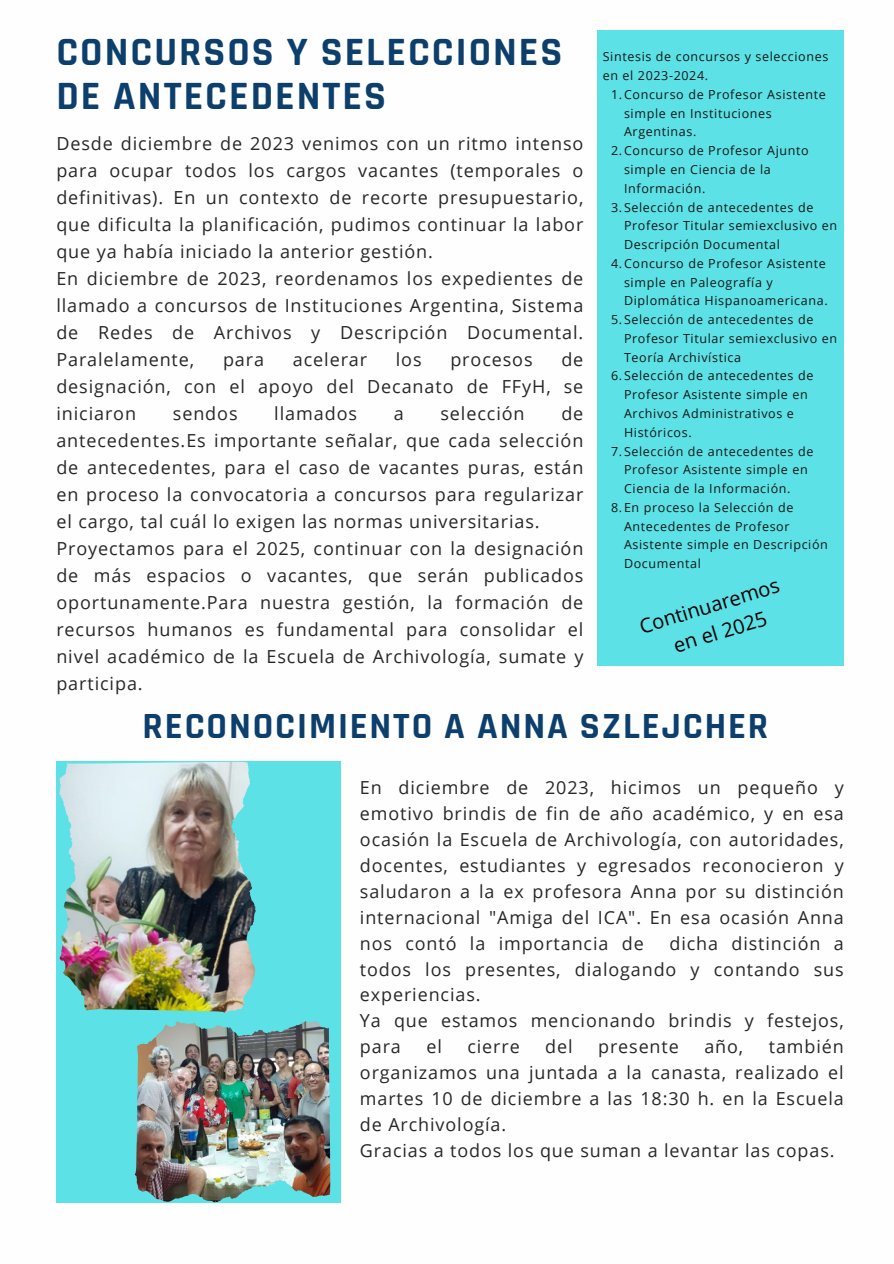
<style>
.page{position:relative;width:894px;height:1264px;background:#fff}
.page>*{position:absolute;margin:0;border:0;box-sizing:border-box;transform-origin:0 0}
.t1{font:700 40.65px/43.8px "Rajdhani";letter-spacing:.05em;color:#0c3f6c}
.t2{font:700 37.35px "Rajdhani";letter-spacing:.05em;color:#0c3f6c}
.t3{font:20.1px/28px "Open Sans";color:#000;text-align:center}
.t4{font:18px/27px "Open Sans";letter-spacing:.05em;color:#272727}
.t5{font:12.45px/18.8px "Open Sans";letter-spacing:.05em;color:#131716}
</style>
<div class="page">
<div style="left:597px;top:30px;width:246px;height:635px;background:#5ce1e6"></div>
<img style="left:56px;top:761px;width:285px;height:441px">
<img style="left:59px;top:761px;width:174px;height:193px">
<img style="left:180px;top:1021px;width:150px;height:160px">
<p class="t1" style="left:56px;top:31px;width:507px">CONCURSOS Y SELECCIONES<br>DE ANTECEDENTES</p>
<p class="t4" style="left:56px;top:130px;width:528px">Desde diciembre de 2023 venimos con un ritmo intenso para ocupar todos los cargos vacantes (temporales o definitivas). En un contexto de recorte presupuestario, que dificulta la planificación, pudimos continuar la labor que ya había iniciado la anterior gestión.<br>En diciembre de 2023, reordenamos los expedientes de llamado a concursos de Instituciones Argentina, Sistema de Redes de Archivos y Descripción Documental.<br>Paralelamente,</p>
<p class="t4" style="left:56px;top:346px;width:528px;text-align:justify;text-indent:505px">de designación, con el apoyo del Decanato de FFyH, se iniciaron</p>
<p class="t4" style="left:223px;top:346px;width:43px">para</p>
<p class="t4" style="left:293px;top:346px;width:76px">acelerar</p>
<p class="t4" style="left:396px;top:346px;width:27px">los</p>
<p class="t4" style="left:450px;top:346px;width:84px">procesos</p>
<p class="t4" style="left:173px;top:400px;width:66px">sendos</p>
<p class="t4" style="left:274px;top:400px;width:84px">llamados</p>
<p class="t4" style="left:393px;top:400px;width:12px">a</p>
<p class="t4" style="left:440px;top:400px;width:86px">selección</p>
<p class="t4" style="left:56px;top:400px;width:528px;text-indent:505px">de antecedentes.Es importante señalar, que cada selección de antecedentes, para el caso de vacantes puras, están en proceso la convocatoria a concursos para regularizar el cargo, tal cuál lo exigen las normas universitarias.<br>Proyectamos para el 2025, continuar con la designación de más espacios o vacantes, que serán publicados oportunamente.Para nuestra gestión, la formación de recursos humanos es fundamental para consolidar el nivel académico de la Escuela de Archivología, sumate y participa.</p>
<p class="t5" style="left:602px;top:47px;width:227px">Sintesis de concursos y selecciones en el 2023-2024.</p>
<p class="t5" style="left:624px;top:85px;width:203px;text-indent:-13px">1.Concurso de Profesor Asistente simple en Instituciones<br>Argentinas.</p>
<p class="t5" style="left:624px;top:141px;width:186px;text-indent:-13px">2.Concurso de Profesor Ajunto simple en Ciencia de la<br>Información.</p>
<p class="t5" style="left:624px;top:197px;width:215px;text-indent:-13px">3.Selección de antecedentes de<br>Profesor Titular semiexclusivo en<br>Descripción Documental</p>
<p class="t5" style="left:624px;top:254px;width:205px;text-indent:-13px">4.Concurso de Profesor Asistente simple en Paleografía y<br>Diplomática Hispanoamericana.</p>
<p class="t5" style="left:624px;top:310px;width:215px;text-indent:-13px">5.Selección de antecedentes de<br>Profesor Titular semiexclusivo en<br>Teoría Archivística</p>
<p class="t5" style="left:624px;top:366px;width:191px;text-indent:-13px">6.Selección de antecedentes de<br>Profesor Asistente simple en<br>Archivos Administrativos e<br>Históricos.</p>
<p class="t5" style="left:624px;top:441px;width:191px;text-indent:-13px">7.Selección de antecedentes de<br>Profesor Asistente simple en<br>Ciencia de la Información.</p>
<h2 class="t5" style="left:624px;top:497px;width:205px;text-indent:-13px">8.En proceso la Selección de<br>Antecedentes de Profesor<br>Asistente simple en Descripción<br>Documental</h2>
<p class="t3" style="left:635px;top:613px;width:147px;rotate:-17deg">Continuaremos en el 2025</p>
<h1 class="t2" style="left:143px;top:703px;width:627px">RECONOCIMIENTO A ANNA SZLEJCHER</h1>
<p class="t4" style="left:360px;top:774px;width:485px;line-height:25.8px;text-align:justify">En diciembre de 2023, hicimos un pequeño y emotivo brindis de fin de año académico, y en esa ocasión la Escuela de Archivología, con autoridades, docentes, estudiantes y egresados reconocieron y saludaron a la ex profesora Anna por su distinción internacional "Amiga del ICA". En esa ocasión Anna nos contó la importancia de</p>
<p class="t4" style="left:360px;top:929px;width:485px;line-height:25.8px;text-indent:309px">dicha distinción a todos los presentes, dialogando y contando sus experiencias.<br>Ya que estamos mencionando brindis y festejos, para</p>
<p class="t4" style="left:360px;top:1033px;width:485px;line-height:25.8px;text-indent:409px">también organizamos una juntada a la canasta, realizado el martes 10 de diciembre a las 18:30 h. en la Escuela de Archivología.<br>Gracias a todos los que suman a levantar las copas.</p>
<p class="t4" style="left:426px;top:1032px;width:17px">el</p>
<p class="t4" style="left:467px;top:1032px;width:54px">cierre</p>
<p class="t4" style="left:545px;top:1032px;width:29px">del</p>
<p class="t4" style="left:598px;top:1032px;width:82px">presente</p>
<p class="t4" style="left:704px;top:1032px;width:40px">año,</p>
</div>
